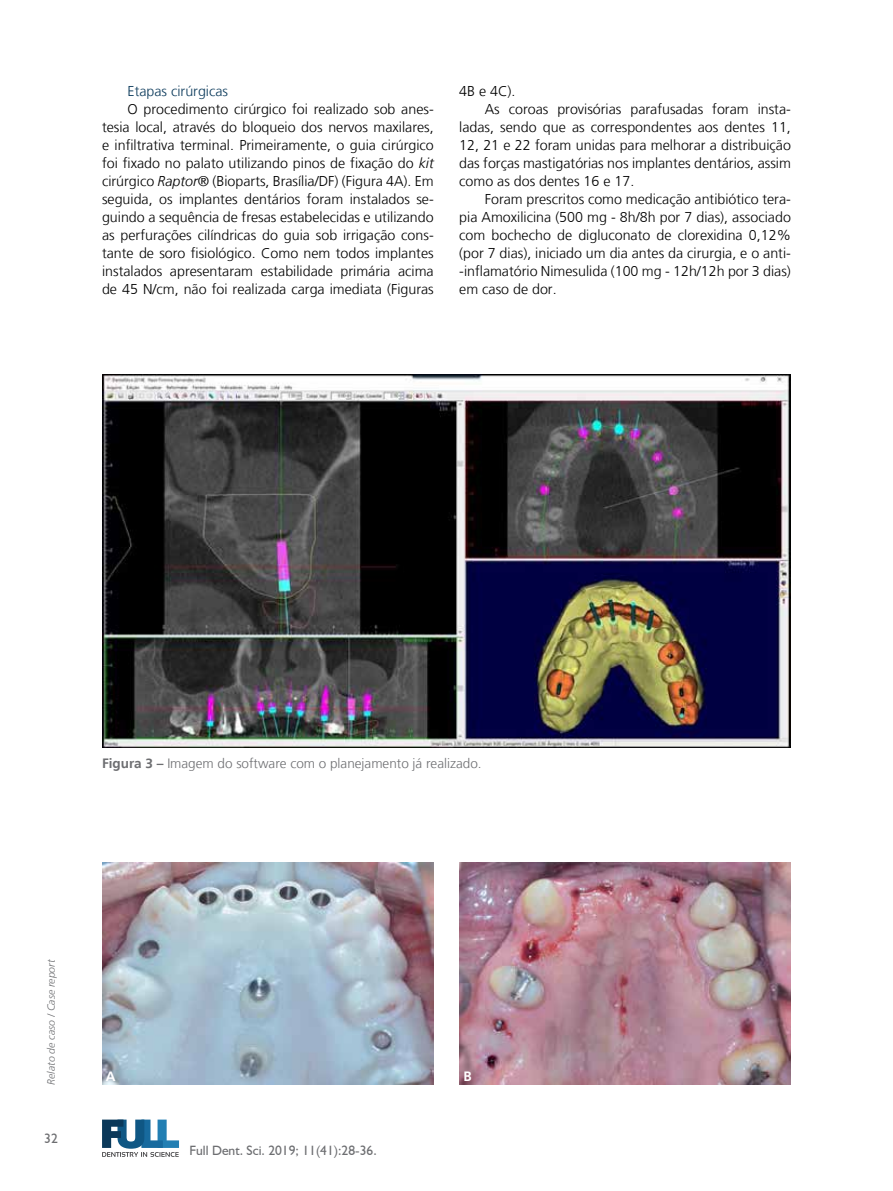
<style>
.page{position:relative;width:893px;height:1191px;background:#fff}
.page>*{position:absolute;margin:0;border:0;box-sizing:border-box;transform-origin:0 0}
.t1{font:300 14.25px/18px "Frutiger LT";color:#000;text-align:justify}
.t2{font:300 14.25px "Frutiger LT";color:#0a395a}
.t3{font:300 13.5px "Frutiger LT";color:#6d6e71}
.t4{font:13.5px "Humanist 521 BT";color:#6d6e71}
.t5{font:700 13.5px "Frutiger LT";color:#fff}
.t6{font:italic 300 10.5px "Frutiger LT";color:#6d6e71}
.s1{font-style:italic}
.s2{font-weight:700}
</style>
<div class="page">
<svg style="left:102px;top:1119px;width:77px;height:37px"></svg>
<img style="left:102px;top:374px;width:689px;height:373px">
<img style="left:102px;top:862px;width:332px;height:222px">
<img style="left:459px;top:862px;width:332px;height:222px">
<p class="t2" style="left:128px;top:83px;width:102px">Etapas cirúrgicas</p>
<p class="t1" style="left:102px;top:100px;width:333px;text-indent:26px">O procedimento cirúrgico foi realizado sob anes&shy;tesia local, através do bloqueio dos nervos maxilares, e infiltrativa terminal. Primeiramente, o guia cirúrgico foi fixado no palato utilizando pinos de fixação do <span class="s1">kit </span>cirúrgico <span class="s1">Raptor</span>® (Bioparts, Brasília/DF) (Figura 4A). Em seguida, os implantes dentários foram instalados se&shy;guindo a sequência de fresas estabelecidas e utilizando as perfurações cilíndricas do guia sob irrigação cons&shy;tante de soro fisiológico. Como nem todos implantes instalados apresentaram estabilidade primária acima de 45 N/cm, não foi realizada carga imediata (Figuras</p>
<p class="t1" style="left:459px;top:82px;width:58px">4B e 4C).</p>
<p class="t1" style="left:485px;top:100px;width:308px">As coroas provisórias parafusadas foram insta-</p>
<p class="t1" style="left:459px;top:118px;width:333px">ladas, sendo que as correspondentes aos dentes 11,</p>
<p class="t1" style="left:459px;top:136px;width:333px">12, 21 e 22 foram unidas para melhorar a distribuição</p>
<p class="t1" style="left:459px;top:154px;width:333px">das forças mastigatórias nos implantes dentários, assim</p>
<p class="t1" style="left:459px;top:172px;width:177px">como as dos dentes 16 e 17.</p>
<p class="t1" style="left:485px;top:190px;width:308px">Foram prescritos como medicação antibiótico tera-</p>
<p class="t1" style="left:459px;top:208px;width:333px">pia Amoxilicina (500 mg - 8h/8h por 7 dias), associado</p>
<p class="t1" style="left:459px;top:226px;width:333px">com bochecho de digluconato de clorexidina 0,12%</p>
<p class="t1" style="left:459px;top:244px;width:333px">(por 7 dias), iniciado um dia antes da cirurgia, e o anti-</p>
<p class="t1" style="left:459px;top:262px;width:333px">-inflamatório Nimesulida (100 mg - 12h/12h por 3 dias)</p>
<p class="t1" style="left:459px;top:280px;width:99px">em caso de dor.</p>
<p class="t3" style="left:102px;top:756px;width:381px"><span class="s2">Figura 3 –</span> Imagem do software com o planejamento já realizado.</p>
<p class="t6" style="left:45px;top:1084px;width:127px;rotate:-90deg">Relato de caso / Case report</p>
<p class="t4" style="left:44px;top:1130px;width:15px">32</p>
<p class="t5" style="left:106px;top:1068px;width:11px">A</p>
<p class="t5" style="left:464px;top:1068px;width:10px">B</p>
<p class="t4" style="left:190px;top:1142px;width:189px">Full Dent. Sci. 2019; 11(41):28-36.</p>
</div>
